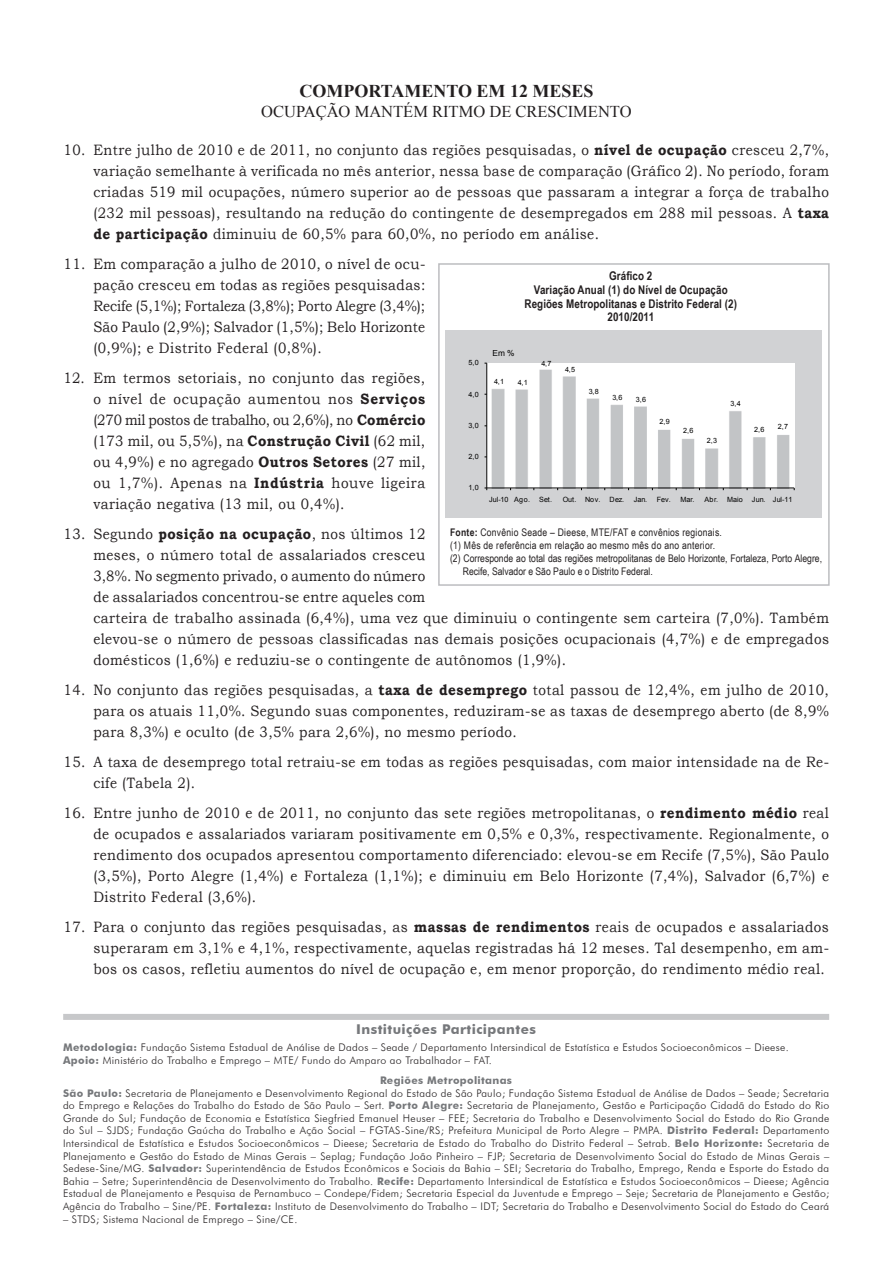
<style>
.page{position:relative;width:893px;height:1263px;background:#fff}
.page>*{position:absolute;margin:0;border:0;box-sizing:border-box;transform-origin:0 0}
.t1{font:700 18px "Times New Roman";color:#231f20}
.t2{font:16.5px "Times New Roman";color:#231f20}
.t3{font:15px/21px "Bookman Old Style";letter-spacing:.03em;color:#231f20;text-align:justify;scale:.9 1}
.t4{font:700 13.5px "Futura BT";letter-spacing:.03em;color:#76787b}
.t5{font:700 12px/13.6px "Arial Narrow";letter-spacing:.005em;color:#231f20;text-align:center}
.t6{font:300 10.5px/12.6px "Futura BT";letter-spacing:.03em;color:#231f20}
.t7{font:10.5px "Arial Narrow";color:#231f20}
.t8{font:10.5px "Arial Narrow";letter-spacing:.025em;color:#231f20}
.t9{font:8.25px "Arial";color:#000}
.t10{font:7.2px "Arial";letter-spacing:.005em;color:#000}
.t11{font:7.2px "Arial";letter-spacing:.025em;color:#000}
.s1{font-weight:700}
.s2{font-weight:700;color:#76787b}
</style>
<div class="page">
<div style="left:63px;top:1014px;width:766px;height:6px;background:#c7c8ca"></div>
<div style="left:446px;top:330px;width:376px;height:188px;background:#d1d2d4"></div>
<div style="left:438px;top:263px;width:392px;height:323px;border:2px solid #bcbdc0"></div>
<div style="left:486px;top:363px;width:308px;height:125px;background:#fff"></div>
<img style="left:491px;top:369px;width:299px;height:119px">
<hr style="left:486px;top:363px;width:1px;height:125px;background:#000">
<hr style="left:487px;top:488px;width:307px;height:1px;background:#000">
<p class="t1" style="left:299px;top:79px;width:296px">COMPORTAMENTO EM 12 MESES</p>
<p class="t2" style="left:261px;top:100px;width:372px">OCUPAÇÃO MANTÉM RITMO DE CRESCIMENTO</p>
<p class="t3" style="left:93px;top:140px;width:819px;text-indent:-30px">10. Entre julho de 2010 e de 2011, no conjunto das regiões pesquisadas, o <span class="s1">nível de ocupação</span> cresceu 2,7%, variação semelhante à verificada no mês anterior, nessa base de comparação (Gráfico 2). No período, foram criadas 519 mil ocupações, número superior ao de pessoas que passaram a integrar a força de trabalho (232 mil pessoas), resultando na redução do contingente de desempregados em 288 mil pessoas. A <span class="s1">taxa de participação</span> diminuiu de 60,5% para 60,0%, no período em análise.</p>
<p class="t3" style="left:93px;top:254px;width:370px;text-indent:-30px">11. Em comparação a julho de 2010, o nível de ocu&shy;pação cresceu em todas as regiões pesquisadas:<br>Recife (5,1%); Fortaleza (3,8%); Porto Alegre (3,4%); São Paulo (2,9%); Salvador (1,5%); Belo Horizonte (0,9%); e Distrito Federal (0,8%).</p>
<p class="t3" style="left:93px;top:367px;width:370px;text-indent:-30px">12. Em termos setoriais, no conjunto das regiões, o nível de ocupação aumentou nos <span class="s1">Serviços </span>(270 mil postos de trabalho, ou 2,6%), no <span class="s1">Comércio </span>(173 mil, ou 5,5%), na <span class="s1">Construção Civil</span> (62 mil, ou 4,9%) e no agregado <span class="s1">Outros Setores</span> (27 mil, ou 1,7%). Apenas na <span class="s1">Indústria</span> houve ligeira variação negativa (13 mil, ou 0,4%).</p>
<p class="t3" style="left:93px;top:523px;width:819px;text-align:left;text-indent:-30px">13. Segundo <span class="s1">posição na ocupação</span>, nos últimos 12<br>meses, o número total de assalariados cresceu<br>3,8%. No segmento privado, o aumento do número<br>de assalariados concentrou-se entre aqueles com<br>carteira de trabalho assinada (6,4%), uma vez que diminuiu o contingente sem carteira (7,0%). Também elevou-se o número de pessoas classificadas nas demais posições ocupacionais (4,7%) e de empregados domésticos (1,6%) e reduziu-se o contingente de autônomos (1,9%).</p>
<p class="t3" style="left:93px;top:679px;width:819px;text-indent:-30px">14. No conjunto das regiões pesquisadas, a <span class="s1">taxa de desemprego</span> total passou de 12,4%, em julho de 2010, para os atuais 11,0%. Segundo suas componentes, reduziram-se as taxas de desemprego aberto (de 8,9% para 8,3%) e oculto (de 3,5% para 2,6%), no mesmo período.</p>
<p class="t3" style="left:93px;top:751px;width:819px;text-indent:-30px">15. A taxa de desemprego total retraiu-se em todas as regiões pesquisadas, com maior intensidade na de Re&shy;cife (Tabela 2).</p>
<p class="t3" style="left:93px;top:802px;width:819px;text-indent:-30px">16. Entre junho de 2010 e de 2011, no conjunto das sete regiões metropolitanas, o <span class="s1">rendimento médio</span> real de ocupados e assalariados variaram positivamente em 0,5% e 0,3%, respectivamente. Regionalmente, o rendimento dos ocupados apresentou comportamento diferenciado: elevou-se em Recife (7,5%), São Paulo (3,5%), Porto Alegre (1,4%) e Fortaleza (1,1%); e diminuiu em Belo Horizonte (7,4%), Salvador (6,7%) e Distrito Federal (3,6%).</p>
<p class="t3" style="left:93px;top:916px;width:819px;text-indent:-30px">17. Para o conjunto das regiões pesquisadas, as <span class="s1">massas de rendimentos</span> reais de ocupados e assalariados superaram em 3,1% e 4,1%, respectivamente, aquelas registradas há 12 meses. Tal desempenho, em am&shy;bos os casos, refletiu aumentos do nível de ocupação e, em menor proporção, do rendimento médio real.</p>
<p class="t5" style="left:525px;top:269px;width:214px">Gráfico 2<br>Variação Anual (1) do Nível de Ocupação<br>Regiões Metropolitanas e Distrito Federal (2)<br>2010/2011</p>
<p class="t9" style="left:493px;top:347px;width:23px">Em %</p>
<p class="t10" style="left:469px;top:358px;width:12px">5,0</p>
<p class="t10" style="left:541px;top:358px;width:12px">4,7</p>
<p class="t10" style="left:565px;top:365px;width:12px">4,5</p>
<p class="t10" style="left:494px;top:377px;width:12px">4,1</p>
<p class="t10" style="left:518px;top:377px;width:12px">4,1</p>
<p class="t10" style="left:589px;top:387px;width:12px">3,8</p>
<p class="t10" style="left:469px;top:389px;width:12px">4,0</p>
<p class="t10" style="left:612px;top:393px;width:12px">3,6</p>
<p class="t10" style="left:636px;top:394px;width:12px">3,6</p>
<p class="t10" style="left:731px;top:399px;width:12px">3,4</p>
<p class="t10" style="left:660px;top:417px;width:12px">2,9</p>
<p class="t10" style="left:469px;top:421px;width:12px">3,0</p>
<p class="t10" style="left:754px;top:424px;width:12px">2,6</p>
<p class="t10" style="left:778px;top:422px;width:12px">2,7</p>
<p class="t10" style="left:683px;top:426px;width:12px">2,6</p>
<p class="t10" style="left:707px;top:435px;width:12px">2,3</p>
<p class="t10" style="left:469px;top:452px;width:12px">2,0</p>
<p class="t10" style="left:469px;top:483px;width:12px">1,0</p>
<p class="t11" style="left:489px;top:495px;width:65px">Jul-10 Ago. Set.</p>
<p class="t10" style="left:563px;top:495px;width:63px">Out. Nov. Dez.</p>
<p class="t10" style="left:634px;top:495px;width:15px">Jan.</p>
<p class="t10" style="left:657px;top:495px;width:16px">Fev.</p>
<p class="t10" style="left:680px;top:495px;width:16px">Mar.</p>
<p class="t10" style="left:705px;top:495px;width:40px">Abr. Maio</p>
<p class="t10" style="left:752px;top:495px;width:42px">Jun. Jul-11</p>
<p class="t8" style="left:450px;top:526px;width:273px"><span class="s1">Fonte:</span> Convênio Seade – Dieese, MTE/FAT e convênios regionais.</p>
<p class="t8" style="left:450px;top:540px;width:267px">(1) Mês de referência em relação ao mesmo mês do ano anterior.</p>
<p class="t7" style="left:450px;top:552px;width:373px">(2) Corresponde ao total das regiões metropolitanas de Belo Horizonte, Fortaleza, Porto Alegre,</p>
<p class="t7" style="left:463px;top:565px;width:191px">Recife, Salvador e São Paulo e o Distrito Federal.</p>
<p class="t4" style="left:356px;top:1021px;width:181px">Instituições Participantes</p>
<p class="t6" style="left:63px;top:1041px;width:727px"><span class="s2">Metodologia:</span> Fundação Sistema Estadual de Análise de Dados – Seade / Departamento Intersindical de Estatística e Estudos Socioeconômicos – Dieese.<br><span class="s2">Apoio:</span> Ministério do Trabalho e Emprego – MTE/ Fundo do Amparo ao Trabalhador – FAT.</p>
<p class="t6" style="left:63px;top:1074px;width:768px;text-align:center"><span class="s2">Regiões Metropolitanas<br>São Paulo:</span> Secretaria de Planejamento e Desenvolvimento Regional do Estado de São Paulo; Fundação Sistema Estadual de Análise de Dados – Seade; Secretaria do Emprego e Relações do Trabalho do Estado de São Paulo – Sert. <span class="s2">Porto Alegre:</span> Secretaria de Planejamento, Gestão e Participação Cidadã do Estado do Rio Grande do Sul; Fundação de Economia e Estatística Siegfried Emanuel Heuser – FEE; Secretaria do Trabalho e Desenvolvimento Social do Estado do Rio Grande do Sul – SJDS; Fundação Gaúcha do Trabalho e Ação Social – FGTAS-Sine/RS; Prefeitura Municipal de Porto Alegre – PMPA. <span class="s2">Distrito Federal:</span> Departamento Intersindical de Estatística e Estudos Socioeconômicos – Dieese; Secretaria de Estado do Trabalho do Distrito Federal – Setrab. <span class="s2">Belo Horizonte:</span> Secretaria de Planejamento e Gestão do Estado de Minas Gerais – Seplag; Fundação João Pinheiro – FJP; Secretaria de Desenvolvimento Social do Estado de Minas Gerais – Sedese-Sine/MG. <span class="s2">Salvador:</span> Superintendência de Estudos Econômicos e Sociais da Bahia – SEI; Secretaria do Trabalho, Emprego, Renda e Esporte do Estado da Bahia – Setre; Superintendência de Desenvolvimento do Trabalho. <span class="s2">Recife:</span> Departamento Intersindical de Estatística e Estudos Socioeconômicos – Dieese; Agência Estadual de Planejamento e Pesquisa de Pernambuco – Condepe/Fidem; Secretaria Especial da Juventude e Emprego – Seje; Secretaria de Planejamento e Gestão; Agência do Trabalho – Sine/PE. <span class="s2">Fortaleza:</span> Instituto de Desenvolvimento do Trabalho – IDT; Secretaria do Trabalho e Desenvolvimento Social do Estado do Ceará</p>
<p class="t6" style="left:63px;top:1212px;width:236px">– STDS; Sistema Nacional de Emprego – Sine/CE.</p>
</div>
